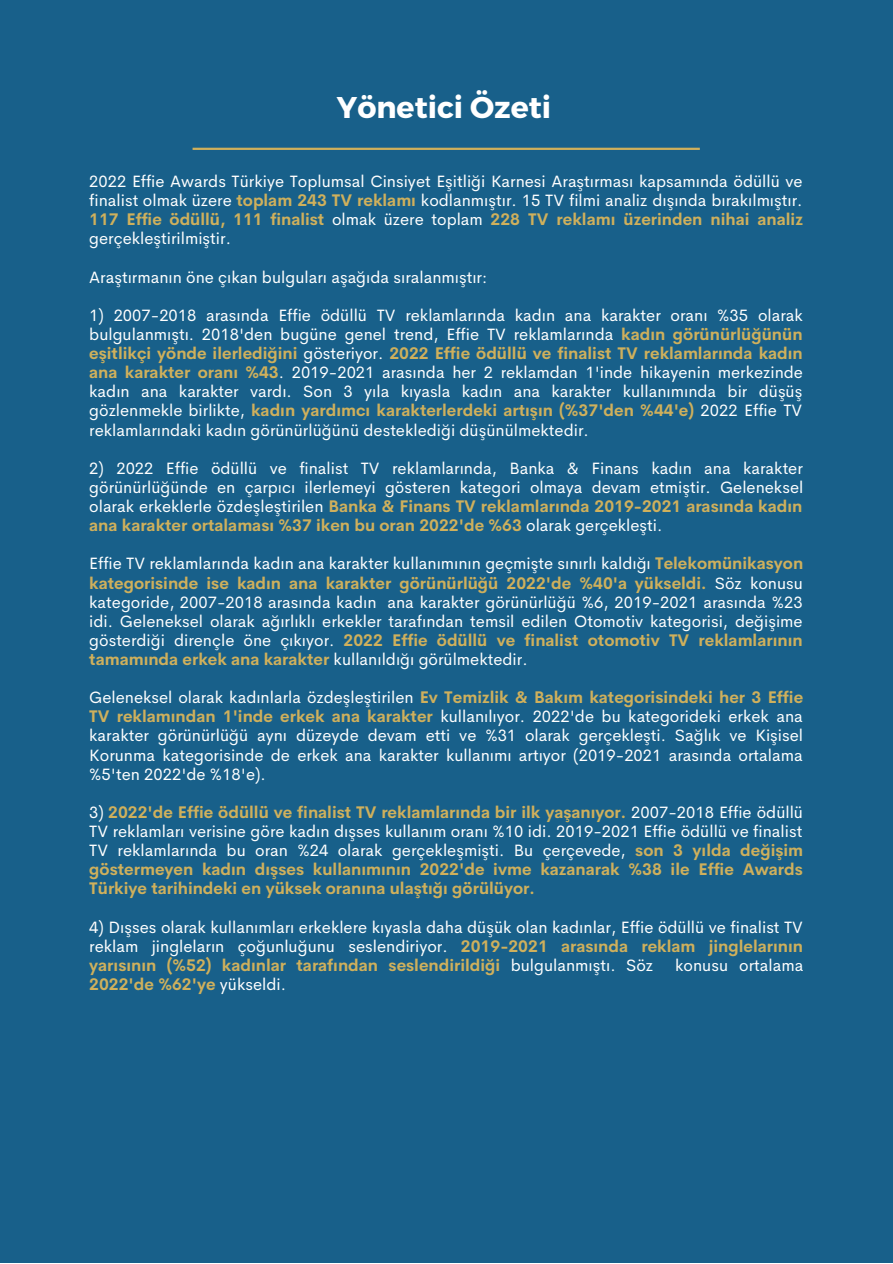
<style>
.page{position:relative;width:893px;height:1264px;background:#fff}
.page>*{position:absolute;margin:0;border:0;box-sizing:border-box;transform-origin:0 0}
.t1{font:700 30px "Montserrat";color:#fff}
.t2{font:16.5px/19px "Cerebri Sans";color:#fff;text-align:justify}
.t3{font:700 16.5px/19px "Cerebri Sans";color:#cfb05c;text-align:justify}
.s1{font-weight:700;color:#cfb05c}
.s2{font-weight:400;color:#fff}
</style>
<div class="page">
<div style="left:0;top:0;width:892px;height:1262px;background:#18608a"></div>
<hr style="left:192px;top:148px;width:507px;height:2px;background:#cfb05c">
<h1 class="t1" style="left:337px;top:88px;width:216px">Yönetici Özeti</h1>
<p class="t2" style="left:89px;top:172px;width:715px">2022 Effie Awards Türkiye Toplumsal Cinsiyet Eşitliği Karnesi Araştırması kapsamında ödüllü ve finalist olmak üzere <span class="s1">toplam 243 TV reklamı</span> kodlanmıştır. 15 TV filmi analiz dışında bırakılmıştır.<br><span class="s1">117 Effie ödüllü, 111 finalist</span> olmak üzere toplam <span class="s1">228 TV reklamı üzerinden nihai analiz </span>gerçekleştirilmiştir.</p>
<p class="t2" style="left:89px;top:267px;width:399px">Araştırmanın öne çıkan bulguları aşağıda sıralanmıştır:</p>
<p class="t2" style="left:89px;top:305px;width:715px">1) 2007-2018 arasında Effie ödüllü TV reklamlarında kadın ana karakter oranı %35 olarak bulgulanmıştı. 2018'den bugüne genel trend, Effie TV reklamlarında <span class="s1">kadın görünürlüğünün eşitlikçi yönde ilerlediğini</span> gösteriyor. <span class="s1">2022 Effie ödüllü ve finalist TV reklamlarında kadın ana karakter oranı %43</span>. 2019-2021 arasında her 2 reklamdan 1'inde hikayenin merkezinde kadın ana karakter vardı. Son 3 yıla kıyasla kadın ana karakter kullanımında bir düşüş gözlenmekle birlikte, <span class="s1">kadın yardımcı karakterlerdeki artışın (%37'den %44'e)</span> 2022 Effie TV reklamlarındaki kadın görünürlüğünü desteklediği düşünülmektedir.</p>
<p class="t2" style="left:89px;top:458px;width:715px">2) 2022 Effie ödüllü ve finalist TV reklamlarında, Banka &amp; Finans kadın ana karakter görünürlüğünde en çarpıcı ilerlemeyi gösteren kategori olmaya devam etmiştir. Geleneksel olarak erkeklerle özdeşleştirilen <span class="s1">Banka &amp; Finans TV reklamlarında 2019-2021 arasında kadın ana karakter ortalaması %37 iken bu oran 2022'de %63</span> olarak gerçekleşti.</p>
<p class="t2" style="left:89px;top:554px;width:715px">Effie TV reklamlarında kadın ana karakter kullanımının geçmişte sınırlı kaldığı <span class="s1">Telekomünikasyon kategorisinde ise kadın ana karakter görünürlüğü 2022'de %40'a yükseldi.</span> Söz konusu kategoride, 2007-2018 arasında kadın ana karakter görünürlüğü %6, 2019-2021 arasında %23 idi. Geleneksel olarak ağırlıklı erkekler tarafından temsil edilen Otomotiv kategorisi, değişime gösterdiği dirençle öne çıkıyor. <span class="s1">2022 Effie ödüllü ve finalist otomotiv TV reklamlarının tamamında erkek ana karakter</span> kullanıldığı görülmektedir.</p>
<p class="t2" style="left:89px;top:688px;width:715px">Geleneksel olarak kadınlarla özdeşleştirilen <span class="s1">Ev Temizlik &amp; Bakım kategorisindeki her 3 Effie TV reklamından 1'inde erkek ana karakter</span> kullanılıyor. 2022'de bu kategorideki erkek ana karakter görünürlüğü aynı düzeyde devam etti ve %31 olarak gerçekleşti. Sağlık ve Kişisel Korunma kategorisinde de erkek ana karakter kullanımı artıyor (2019-2021 arasında ortalama %5'ten 2022'de %18'e).</p>
<p class="t3" style="left:89px;top:802px;width:715px"><span class="s2">3)</span> 2022'de Effie ödüllü ve finalist TV reklamlarında bir ilk yaşanıyor. <span class="s2">2007-2018 Effie ödüllü TV reklamları verisine göre kadın dışses kullanım oranı %10 idi. 2019-2021 Effie ödüllü ve finalist TV reklamlarında bu oran %24 olarak gerçekleşmişti. Bu çerçevede,</span> son 3 yılda değişim göstermeyen kadın dışses kullanımının 2022'de ivme kazanarak %38 ile Effie Awards Türkiye tarihindeki en yüksek oranına ulaştığı görülüyor.</p>
<p class="t2" style="left:89px;top:917px;width:715px">4) Dışses olarak kullanımları erkeklere kıyasla daha düşük olan kadınlar, Effie ödüllü ve finalist TV reklam jingleların çoğunluğunu seslendiriyor. <span class="s1">2019-2021 arasında reklam jinglelarının yarısının (%52) kadınlar tarafından seslendirildiği</span> bulgulanmıştı. Söz</p>
<p class="t2" style="left:675px;top:955px;width:130px">konusu ortalama</p>
<p class="t3" style="left:89px;top:974px;width:198px">2022'de %62'ye <span class="s2">yükseldi.</span></p>
</div>
